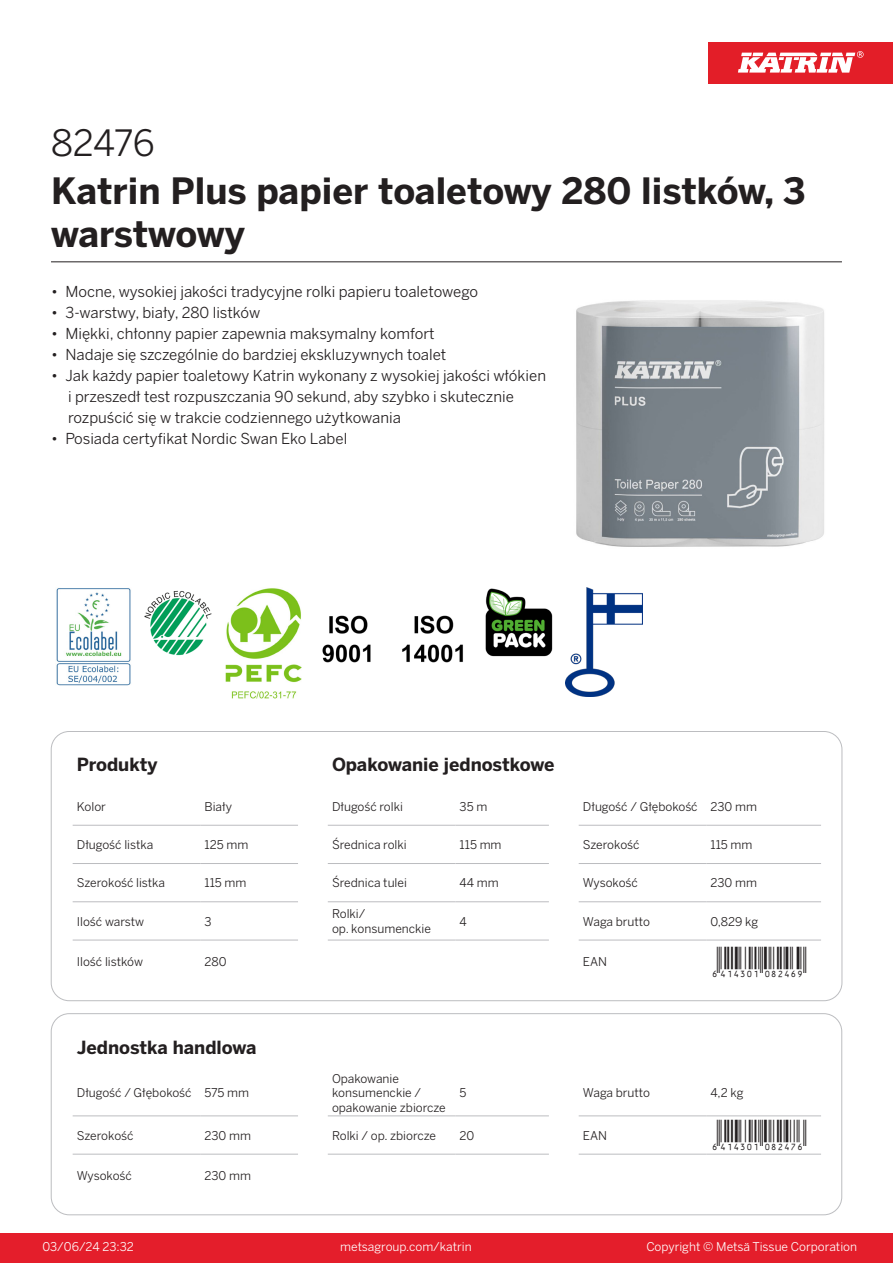
<style>
.page{position:relative;width:893px;height:1263px;background:#fff}
.page>*{position:absolute;margin:0;border:0;box-sizing:border-box;transform-origin:0 0}
.Product_Name{font:700 36px/43.2px "Benton Sans";color:#231f20}
.External_material_co{font:36px "Benton Sans";letter-spacing:-.025em;color:#231f20}
.T_EAN{font:30px "Viisas EAN Matala";color:#231f20}
.T_TableHeader{font:700 18px "Benton Sans";color:#231f20}
.MarketingBullets{font:15px/21px "Benton Sans";color:#231f20}
.T_TableBody{font:12px/14.4px "Benton Sans";color:#231f20}
.t1{font:12px "Benton Sans";color:#fff}
</style>
<div class="page">
<div style="left:0;top:1233px;width:893px;height:30px;background:#e41e2b"></div>
<div style="left:708px;top:43px;width:185px;height:41px;background:#e31e28"></div>
<svg style="left:738px;top:51px;width:126px;height:22px"></svg>
<hr style="left:73px;top:825px;width:127px;height:1px;background:#bcbdc0">
<hr style="left:200px;top:825px;width:98px;height:1px;background:#bcbdc0">
<hr style="left:328px;top:825px;width:127px;height:1px;background:#bcbdc0">
<hr style="left:455px;top:825px;width:94px;height:1px;background:#bcbdc0">
<hr style="left:579px;top:825px;width:127px;height:1px;background:#bcbdc0">
<hr style="left:706px;top:825px;width:115px;height:1px;background:#bcbdc0">
<hr style="left:73px;top:863px;width:127px;height:1px;background:#bcbdc0">
<hr style="left:200px;top:863px;width:98px;height:1px;background:#bcbdc0">
<hr style="left:328px;top:863px;width:127px;height:1px;background:#bcbdc0">
<hr style="left:455px;top:863px;width:94px;height:1px;background:#bcbdc0">
<hr style="left:579px;top:863px;width:127px;height:1px;background:#bcbdc0">
<hr style="left:706px;top:863px;width:115px;height:1px;background:#bcbdc0">
<hr style="left:73px;top:901px;width:127px;height:1px;background:#bcbdc0">
<hr style="left:200px;top:901px;width:98px;height:1px;background:#bcbdc0">
<hr style="left:328px;top:901px;width:127px;height:1px;background:#bcbdc0">
<hr style="left:455px;top:901px;width:94px;height:1px;background:#bcbdc0">
<hr style="left:579px;top:901px;width:127px;height:1px;background:#bcbdc0">
<hr style="left:706px;top:901px;width:115px;height:1px;background:#bcbdc0">
<hr style="left:73px;top:940px;width:127px;height:1px;background:#bcbdc0">
<hr style="left:200px;top:940px;width:98px;height:1px;background:#bcbdc0">
<hr style="left:328px;top:940px;width:127px;height:1px;background:#bcbdc0">
<hr style="left:455px;top:940px;width:94px;height:1px;background:#bcbdc0">
<hr style="left:579px;top:940px;width:127px;height:1px;background:#bcbdc0">
<hr style="left:706px;top:940px;width:115px;height:1px;background:#bcbdc0">
<hr style="left:73px;top:1115px;width:127px;height:1px;background:#bcbdc0">
<hr style="left:200px;top:1115px;width:98px;height:1px;background:#bcbdc0">
<hr style="left:328px;top:1115px;width:127px;height:1px;background:#bcbdc0">
<hr style="left:455px;top:1115px;width:94px;height:1px;background:#bcbdc0">
<hr style="left:579px;top:1115px;width:127px;height:1px;background:#bcbdc0">
<hr style="left:706px;top:1115px;width:115px;height:1px;background:#bcbdc0">
<hr style="left:73px;top:1154px;width:127px;height:1px;background:#bcbdc0">
<hr style="left:200px;top:1154px;width:98px;height:1px;background:#bcbdc0">
<hr style="left:328px;top:1154px;width:127px;height:1px;background:#bcbdc0">
<hr style="left:455px;top:1154px;width:94px;height:1px;background:#bcbdc0">
<hr style="left:579px;top:1154px;width:127px;height:1px;background:#bcbdc0">
<hr style="left:706px;top:1154px;width:115px;height:1px;background:#bcbdc0">
<div style="left:51px;top:1013px;width:791px;height:202px;border:1px solid #bcbdc0;border-radius:18px"></div>
<img style="left:576px;top:300px;width:248px;height:247px">
<img style="left:56px;top:588px;width:75px;height:98px">
<img style="left:144px;top:590px;width:68px;height:66px">
<img style="left:225px;top:588px;width:77px;height:111px">
<img style="left:322px;top:615px;width:49px;height:48px">
<img style="left:402px;top:615px;width:61px;height:48px">
<img style="left:485px;top:588px;width:68px;height:69px">
<img style="left:566px;top:587px;width:76px;height:110px">
<hr style="left:51px;top:261px;width:791px;height:1px;background:#231f20">
<p class="External_material_co" style="left:51px;top:121px;width:105px">82476</p>
<p class="Product_Name" style="left:51px;top:170px;width:756px">Katrin Plus papier toaletowy 280 listków, 3 warstwowy</p>
<p class="MarketingBullets" style="left:51px;top:281px;width:429px">• Mocne, wysokiej jakości tradycyjne rolki papieru toaletowego</p>
<p class="MarketingBullets" style="left:51px;top:302px;width:211px">• 3-warstwy, biały, 280 listków</p>
<p class="MarketingBullets" style="left:51px;top:323px;width:385px">• Miękki, chłonny papier zapewnia maksymalny komfort</p>
<p class="MarketingBullets" style="left:51px;top:344px;width:397px">• Nadaje się szczególnie do bardziej ekskluzywnych toalet</p>
<p class="MarketingBullets" style="left:68px;top:365px;width:479px;text-indent:-17px">• Jak każdy papier toaletowy Katrin wykonany z wysokiej jakości włókien i przeszedł test rozpuszczania 90 sekund, aby szybko i skutecznie rozpuścić się w trakcie codziennego użytkowania</p>
<p class="MarketingBullets" style="left:51px;top:428px;width:298px">• Posiada certyfikat Nordic Swan Eko Label</p>
<p class="T_TableHeader" style="left:77px;top:753px;width:82px">Produkty</p>
<p class="T_TableHeader" style="left:332px;top:753px;width:224px">Opakowanie jednostkowe</p>
<p class="T_TableBody" style="left:77px;top:799px;width:31px">Kolor</p>
<p class="T_TableBody" style="left:204px;top:799px;width:29px">Biały</p>
<p class="T_TableBody" style="left:332px;top:799px;width:72px">Długość rolki</p>
<p class="T_TableBody" style="left:460px;top:799px;width:29px">35 m</p>
<p class="T_TableBody" style="left:583px;top:799px;width:116px">Długość / Głębokość</p>
<p class="T_TableBody" style="left:710px;top:799px;width:48px">230 mm</p>
<p class="T_TableBody" style="left:77px;top:837px;width:78px">Długość listka</p>
<p class="T_TableBody" style="left:204px;top:837px;width:45px">125 mm</p>
<p class="T_TableBody" style="left:332px;top:837px;width:76px">Średnica rolki</p>
<p class="T_TableBody" style="left:460px;top:837px;width:43px">115 mm</p>
<p class="T_TableBody" style="left:583px;top:837px;width:58px">Szerokość</p>
<p class="T_TableBody" style="left:710px;top:837px;width:43px">115 mm</p>
<p class="T_TableBody" style="left:77px;top:876px;width:90px">Szerokość listka</p>
<p class="T_TableBody" style="left:204px;top:876px;width:43px">115 mm</p>
<p class="T_TableBody" style="left:332px;top:876px;width:76px">Średnica tulei</p>
<p class="T_TableBody" style="left:460px;top:876px;width:41px">44 mm</p>
<p class="T_TableBody" style="left:583px;top:876px;width:56px">Wysokość</p>
<p class="T_TableBody" style="left:710px;top:876px;width:48px">230 mm</p>
<p class="T_TableBody" style="left:77px;top:914px;width:69px">Ilość warstw</p>
<p class="T_TableBody" style="left:204px;top:914px;width:9px">3</p>
<p class="T_TableBody" style="left:332px;top:907px;width:35px">Rolki/</p>
<p class="T_TableBody" style="left:332px;top:921px;width:100px">op. konsumenckie</p>
<p class="T_TableBody" style="left:460px;top:914px;width:9px">4</p>
<p class="T_TableBody" style="left:583px;top:914px;width:69px">Waga brutto</p>
<p class="T_TableBody" style="left:710px;top:914px;width:49px">0,829 kg</p>
<p class="T_TableBody" style="left:77px;top:954px;width:68px">Ilość listków</p>
<p class="T_TableBody" style="left:204px;top:954px;width:24px">280</p>
<p class="T_TableBody" style="left:583px;top:954px;width:26px">EAN</p>
<p class="T_EAN" style="left:710px;top:946px;width:97px">*6414301082469*</p>
<p class="T_TableHeader" style="left:77px;top:1036px;width:181px">Jednostka handlowa</p>
<p class="T_TableBody" style="left:77px;top:1086px;width:116px">Długość / Głębokość</p>
<p class="T_TableBody" style="left:204px;top:1086px;width:46px">575 mm</p>
<p class="T_TableBody" style="left:332px;top:1071px;width:115px">Opakowanie konsumenckie / opakowanie zbiorcze</p>
<p class="T_TableBody" style="left:460px;top:1086px;width:8px">5</p>
<p class="T_TableBody" style="left:583px;top:1086px;width:69px">Waga brutto</p>
<p class="T_TableBody" style="left:710px;top:1086px;width:35px">4,2 kg</p>
<p class="T_TableBody" style="left:77px;top:1128px;width:58px">Szerokość</p>
<p class="T_TableBody" style="left:204px;top:1128px;width:48px">230 mm</p>
<p class="T_TableBody" style="left:332px;top:1128px;width:105px">Rolki / op. zbiorcze</p>
<p class="T_TableBody" style="left:460px;top:1128px;width:16px">20</p>
<p class="T_TableBody" style="left:583px;top:1128px;width:26px">EAN</p>
<p class="T_EAN" style="left:710px;top:1119px;width:97px">*6414301082476*</p>
<p class="T_TableBody" style="left:77px;top:1168px;width:56px">Wysokość</p>
<p class="T_TableBody" style="left:204px;top:1168px;width:48px">230 mm</p>
<p class="t1" style="left:43px;top:1239px;width:93px">03/06/24 23:32</p>
<p class="t1" style="left:340px;top:1239px;width:133px">metsagroup.com/katrin</p>
<p class="t1" style="left:646px;top:1239px;width:212px">Copyright © Metsä Tissue Corporation</p>
</div>
